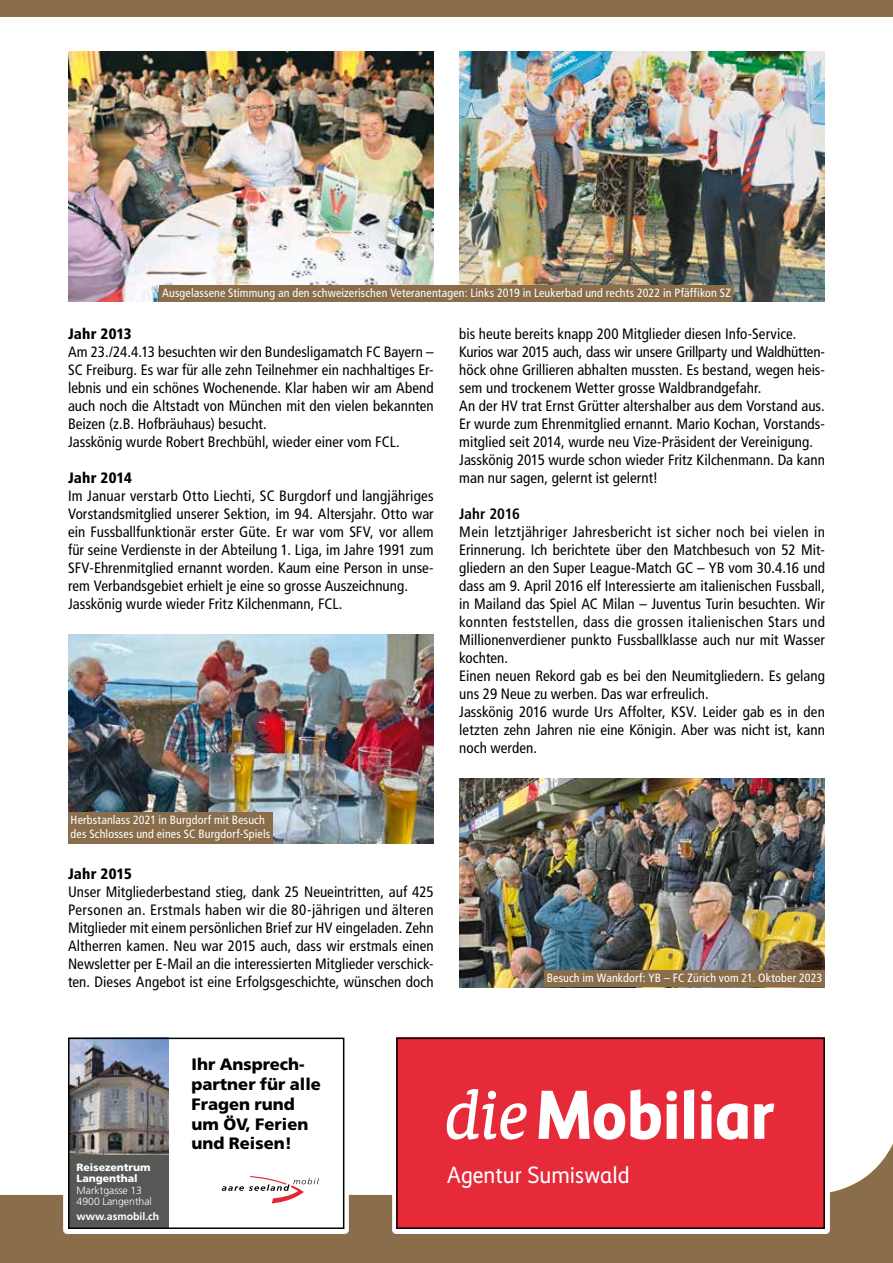
<style>
.page{position:relative;width:893px;height:1263px;background:#fff}
.page>*{position:absolute;margin:0;border:0;box-sizing:border-box;transform-origin:0 0}
.t1{font:23.7px "Mobiliar Realist";color:#fff}
.t2{font:900 16.5px/19.8px "Frutiger LT Std";color:#000}
.t3{font:condensed 15px/18px "Frutiger LT Std";letter-spacing:.005em;color:#000}
.t4{font:900 condensed 15px "Frutiger LT Std";letter-spacing:.01em;color:#000}
.t5{font:700 condensed 15px "Frutiger LT Std";letter-spacing:.005em;color:#000}
.t6{font:condensed 12px/14.2px "Frutiger LT Std";letter-spacing:.01em;color:#fff}
.t7{font:300 10.5px/11.2px "Frutiger LT Std";color:#fff}
.t8{font:900 10.5px/11.2px "Frutiger LT Std";color:#fff}
.t9{font:700 10.5px "Frutiger LT Std";color:#fff}
</style>
<div class="page">
<svg style="left:0;top:1143px;width:893px;height:120px;fill:#8a6e4b"></svg>
<div style="left:0;top:0;width:893px;height:17px;background:#8a6e4b"></div>
<div style="left:64px;top:1033px;width:285px;height:200px;background:#fff"></div>
<svg style="left:222px;top:1176px;width:97px;height:27px"></svg>
<div style="left:68px;top:1155px;width:100px;height:74px;background:#575756"></div>
<img style="left:71px;top:1040px;width:97px;height:115px">
<div style="left:68px;top:1037px;width:276px;height:192px;border:2px solid #000"></div>
<div style="left:392px;top:1033px;width:437px;height:200px;background:#fff"></div>
<div style="left:396px;top:1037px;width:429px;height:192px;background:#e62a39"></div>
<svg style="left:447px;top:1089px;width:80px;height:50px"></svg>
<svg style="left:754px;top:1103px;width:20px;height:36px"></svg>
<svg style="left:684px;top:1089px;width:10px;height:50px"></svg>
<svg style="left:701px;top:1091px;width:47px;height:48px"></svg>
<svg style="left:539px;top:1089px;width:138px;height:50px"></svg>
<div style="left:396px;top:1037px;width:429px;height:192px;border:2px solid #000"></div>
<img style="left:68px;top:51px;width:366px;height:251px">
<img style="left:459px;top:51px;width:366px;height:251px">
<div style="left:160px;top:285px;width:573px;height:17px;background:#8a6e4b"></div>
<img style="left:459px;top:778px;width:366px;height:209px">
<div style="left:544px;top:970px;width:281px;height:17px;background:#8a6e4b"></div>
<img style="left:68px;top:635px;width:366px;height:208px">
<div style="left:68px;top:812px;width:205px;height:31px;background:#8a6e4b"></div>
<p class="t6" style="left:162px;top:285px;width:570px">Ausgelassene Stimmung an den schweizerischen Veteranentagen: Links 2019 in Leukerbad und rechts 2022 in Pfäffikon SZ</p>
<p class="t4" style="left:68px;top:325px;width:65px">Jahr 2013</p>
<p class="t3" style="left:68px;top:343px;width:367px">Am 23./24.4.13 besuchten wir den Bundesligamatch FC Bayern – SC Freiburg. Es war für alle zehn Teilnehmer ein nachhaltiges Er&shy;lebnis und ein schönes Wochenende. Klar haben wir am Abend auch noch die Altstadt von München mit den vielen bekannten Beizen (z.B. Hofbräuhaus) besucht.<br>Jasskönig wurde Robert Brechbühl, wieder einer vom FCL.</p>
<p class="t4" style="left:68px;top:469px;width:65px">Jahr 2014</p>
<p class="t3" style="left:68px;top:487px;width:367px">Im Januar verstarb Otto Liechti, SC Burgdorf und langjähriges Vorstandsmitglied unserer Sektion, im 94. Altersjahr. Otto war ein Fussballfunktionär erster Güte. Er war vom SFV, vor allem für seine Verdienste in der Abteilung 1. Liga, im Jahre 1991 zum SFV-Ehrenmitglied ernannt worden. Kaum eine Person in unse&shy;rem Verbandsgebiet erhielt je eine so grosse Auszeichnung.<br>Jasskönig wurde wieder Fritz Kilchenmann, FCL.</p>
<p class="t6" style="left:71px;top:812px;width:201px">Herbstanlass 2021 in Burgdorf mit Besuch des Schlosses und eines SC Burgdorf-Spiels</p>
<p class="t4" style="left:68px;top:865px;width:65px">Jahr 2015</p>
<p class="t3" style="left:68px;top:883px;width:367px;text-align:justify">Unser Mitgliederbestand stieg, dank 25 Neueintritten, auf 425<br>Personen an. Erstmals haben wir die 80-jährigen und älteren Mitglieder mit einem persönlichen Brief zur HV eingeladen. Zehn Altherren kamen. Neu war 2015 auch, dass wir erstmals einen Newsletter per E-Mail an die interessierten Mitglieder verschick&shy;ten. Dieses Angebot ist eine Erfolgsgeschichte, wünschen doch</p>
<p class="t3" style="left:459px;top:325px;width:367px">bis heute bereits knapp 200 Mitglieder diesen Info-Service.<br>Kurios war 2015 auch, dass wir unsere Grillparty und Waldhütten&shy;höck ohne Grillieren abhalten mussten. Es bestand, wegen heis&shy;sem und trockenem Wetter grosse Waldbrandgefahr.<br>An der HV trat Ernst Grütter altershalber aus dem Vorstand aus.<br>Er wurde zum Ehrenmitglied ernannt. Mario Kochan, Vorstands&shy;mitglied seit 2014, wurde neu Vize-Präsident der Vereinigung.<br>Jasskönig 2015 wurde schon wieder Fritz Kilchenmann. Da kann man nur sagen, gelernt ist gelernt!</p>
<p class="t5" style="left:459px;top:505px;width:62px">Jahr 2016</p>
<p class="t3" style="left:459px;top:523px;width:367px">Mein letztjähriger Jahresbericht ist sicher noch bei vielen in Erinnerung. Ich berichtete über den Matchbesuch von 52 Mit&shy;gliedern an den Super League-Match GC – YB vom 30.4.16 und dass am 9. April 2016 elf Interessierte am italienischen Fussball, in Mailand das Spiel AC Milan – Juventus Turin besuchten. Wir konnten feststellen, dass die grossen italienischen Stars und Millionenverdiener punkto Fussballklasse auch nur mit Wasser kochten.<br>Einen neuen Rekord gab es bei den Neumitgliedern. Es gelang uns 29 Neue zu werben. Das war erfreulich.<br>Jasskönig 2016 wurde Urs Affolter, KSV. Leider gab es in den letzten zehn Jahren nie eine Königin. Aber was nicht ist, kann noch werden.</p>
<p class="t6" style="left:547px;top:971px;width:277px">Besuch im Wankdorf: YB – FC Zürich vom 21. Oktober 2023</p>
<p class="t8" style="left:77px;top:1162px;width:76px">Reisezentrum<br>Langenthal</p>
<p class="t7" style="left:77px;top:1184px;width:77px">Marktgasse 13<br>4900 Langenthal</p>
<p class="t9" style="left:77px;top:1210px;width:84px">www.asmobil.ch</p>
<p class="t2" style="left:192px;top:1054px;width:131px">Ihr Ansprech&shy;partner für alle<br>Fragen rund um ÖV, Ferien und Reisen!</p>
<h1 class="t1" style="left:447px;top:1166px;width:185px">Agentur Sumiswald</h1>
</div>
